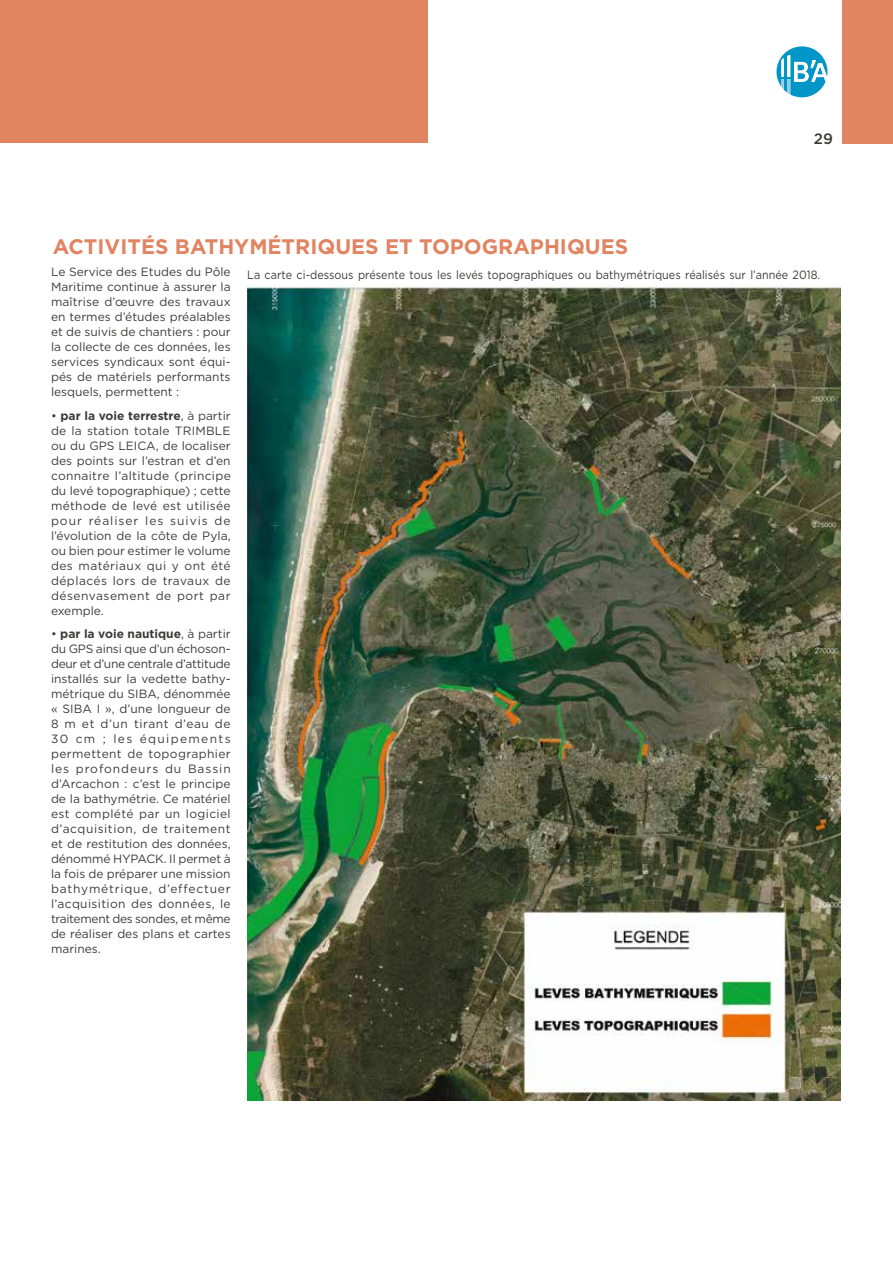
<style>
.page{position:relative;width:893px;height:1263px;background:#fff}
.page>*{position:absolute;margin:0;border:0;box-sizing:border-box;transform-origin:0 0}
.t1{font:700 21px "Gotham";color:#e18461}
.t2{font:500 15px "Gotham";color:#3c3c3b}
.t3{font:12px/15px "Gotham";letter-spacing:.005em;color:#3c3c3b;text-align:justify}
.t4{font:12px "Gotham";letter-spacing:.005em;color:#3c3c3b;scale:.9 1}
.s1{font-weight:700}
</style>
<div class="page">
<div style="left:0;top:0;width:427px;height:143px;background:#e18461"></div>
<div style="left:842px;top:0;width:51px;height:144px;background:#e18461"></div>
<svg style="left:776px;top:46px;width:51px;height:51px"></svg>
<img style="left:248px;top:286px;width:592px;height:815px">
<h1 class="t1" style="left:53px;top:232px;width:577px">ACTIVITÉS BATHYMÉTRIQUES ET TOPOGRAPHIQUES</h1>
<p class="t2" style="left:814px;top:128px;width:21px">29</p>
<p class="t3" style="left:51px;top:264px;width:181px">Le Service des Etudes du Pôle Maritime continue à assurer la maîtrise d’œuvre des travaux en termes d’études préalables et de suivis de chantiers : pour la collecte de ces données, les services syndicaux sont équi&shy;pés de matériels performants lesquels, permettent :</p>
<p class="t3" style="left:51px;top:408px;width:181px">• <span class="s1">par la voie terrestre</span>, à partir de la station totale TRIMBLE ou du GPS LEICA, de localiser des points sur l’estran et d’en connaitre l’altitude (principe du levé topographique) ; cette méthode de levé est utilisée pour réaliser les suivis de l’évolution de la côte de Pyla, ou bien pour estimer le volume des matériaux qui y ont été déplacés lors de travaux de désenvasement de port par exemple.</p>
<p class="t3" style="left:51px;top:626px;width:181px">• <span class="s1">par la voie nautique</span>, à partir du GPS ainsi que d’un échoson&shy;deur et d’une centrale d’attitude installés sur la vedette bathy&shy;métrique du SIBA, dénommée « SIBA I », d’une longueur de 8 m et d’un tirant d’eau de 30 cm ; les équipements permettent de topographier les profondeurs du Bassin d’Arcachon : c’est le principe de la bathymétrie. Ce matériel est complété par un logiciel d’acquisition, de traitement et de restitution des données, dénommé HYPACK. Il permet à la fois de préparer une mission bathymétrique, d’effectuer l’acquisition des données, le traitement des sondes, et même de réaliser des plans et cartes marines.</p>
<p class="t4" style="left:247px;top:267px;width:638px">La carte ci-dessous présente tous les levés topographiques ou bathymétriques réalisés sur l’année 2018.</p>
</div>
